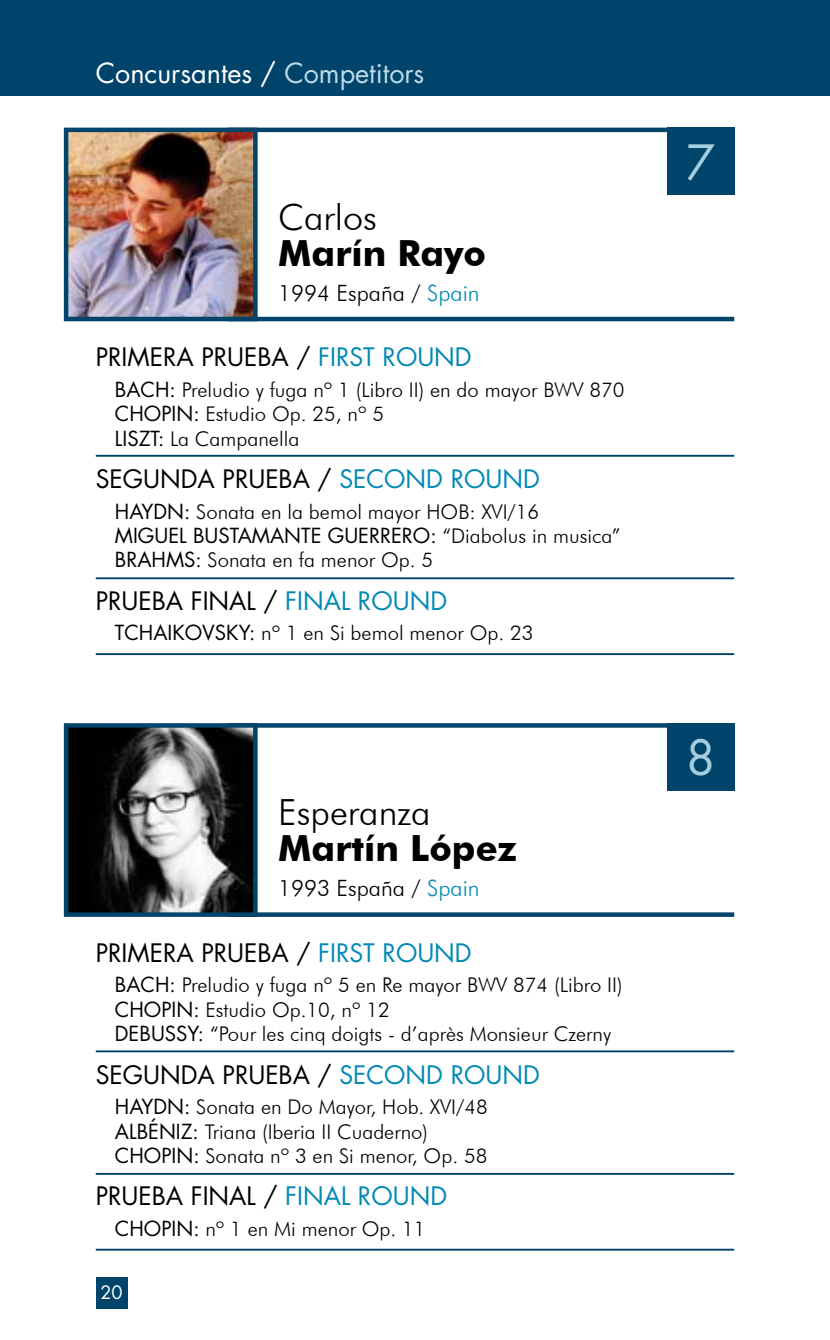
<style>
.page{position:relative;width:830px;height:1340px;background:#fff}
.page>*{position:absolute;margin:0;border:0;box-sizing:border-box;transform-origin:0 0}
.t1{font:47.25px "Futura";color:#a5cee0}
.t2{font:700 36px "Futura BT";color:#000}
.t3{font:300 36px "Futura BT";color:#000}
.t4{font:27px "Futura";color:#fff}
.t5{font:24.75px "Futura";color:#000}
.t6{font:300 22.5px "Futura BT";color:#000}
.t7{font:300 20.25px/24.3px "Futura BT";color:#000}
.t8{font:20.25px "Futura";color:#000}
.t9{font:18px "Futura";color:#fff}
.s1{color:#bddae7}
.s2{color:#0089b4}
.s3{font-family:"Futura";font-weight:400}
</style>
<div class="page">
<div style="left:96px;top:1276px;width:32px;height:32px;background:#00446b"></div>
<div style="left:0;top:0;width:829px;height:96px;background:#00446b"></div>
<svg style="left:257px;top:912px;width:476px;height:4px;background:#175578"></svg>
<svg style="left:257px;top:723px;width:409px;height:4px;background:#0c4c71"></svg>
<hr style="left:96px;top:1050px;width:637px;height:2px;background:#00446b">
<hr style="left:96px;top:1172px;width:637px;height:2px;background:#00446b">
<hr style="left:96px;top:1248px;width:637px;height:2px;background:#00446b">
<img style="left:69px;top:728px;width:183px;height:183px">
<div style="left:64px;top:723px;width:193px;height:193px;border:4px solid #00446b"></div>
<div style="left:666px;top:723px;width:67px;height:67px;background:#00446b"></div>
<hr style="left:227px;top:317px;width:506px;height:4px;background:#00446b">
<hr style="left:227px;top:128px;width:506px;height:4px;background:#00446b">
<hr style="left:96px;top:455px;width:637px;height:2px;background:#00446b">
<hr style="left:96px;top:577px;width:637px;height:2px;background:#00446b">
<hr style="left:96px;top:653px;width:637px;height:2px;background:#00446b">
<img style="left:69px;top:133px;width:183px;height:183px">
<div style="left:64px;top:128px;width:193px;height:193px;border:4px solid #00446b"></div>
<div style="left:666px;top:128px;width:67px;height:67px;background:#00446b"></div>
<h3 class="t4" style="left:96px;top:54px;width:330px">CONCURSANTES / <span class="s1">COMPETITORS</span></h3>
<h2 class="t3" style="left:278px;top:195px;width:100px">Carlos</h2>
<h2 class="t2" style="left:278px;top:231px;width:209px">Marín Rayo</h2>
<p class="t6" style="left:278px;top:279px;width:203px">1994 España / <span class="s2">Spain</span></p>
<p class="t5" style="left:96px;top:340px;width:377px">PRIMERA PRUEBA / <span class="s2">FIRST ROUND</span></p>
<p class="t7" style="left:115px;top:377px;width:511px"><span class="s3">BACH:</span> Preludio y fuga nº 1 (Libro II) en do mayor BWV 870<br><span class="s3">CHOPIN:</span> Estudio Op. 25, nº 5</p>
<p class="t8" style="left:115px;top:424px;width:18px">LISZT</p>
<p class="t7" style="left:158px;top:426px;width:143px"><span class="s3">:</span> La Campanella</p>
<p class="t5" style="left:96px;top:462px;width:445px">SEGUNDA PRUEBA / <span class="s2">SECOND ROUND</span></p>
<p class="t8" style="left:115px;top:497px;width:29px">HAYDN</p>
<p class="t7" style="left:184px;top:499px;width:356px"><span class="s3">:</span> Sonata en la bemol mayor HOB: XVI/16</p>
<p class="t8" style="left:115px;top:521px;width:30px">MIGUEL</p>
<p class="t8" style="left:193px;top:521px;width:26px">BUSTAMANTE</p>
<p class="t8" style="left:327px;top:521px;width:30px">GUERRERO</p>
<p class="t7" style="left:430px;top:523px;width:191px"><span class="s3">:</span> “Diabolus in musica”</p>
<p class="t8" style="left:115px;top:546px;width:26px">BRAHMS</p>
<p class="t7" style="left:195px;top:548px;width:239px"><span class="s3">:</span> Sonata en fa menor Op. 5</p>
<p class="t5" style="left:96px;top:583px;width:353px">PRUEBA FINAL / <span class="s2">FINAL ROUND</span></p>
<p class="t8" style="left:115px;top:619px;width:22px">TCHAI</p>
<p class="t7" style="left:172px;top:621px;width:362px"><span class="s3">KOVSKY:</span> nº 1 en Si bemol menor Op. 23</p>
<h2 class="t3" style="left:278px;top:790px;width:154px">Esperanza</h2>
<h2 class="t2" style="left:278px;top:826px;width:240px">Martín López</h2>
<p class="t6" style="left:278px;top:874px;width:203px">1993 España / <span class="s2">Spain</span></p>
<p class="t5" style="left:96px;top:935px;width:377px">PRIMERA PRUEBA / <span class="s2">FIRST ROUND</span></p>
<p class="t7" style="left:115px;top:973px;width:509px"><span class="s3">BACH:</span> Preludio y fuga nº 5 en Re mayor BWV 874 (Libro II)<br><span class="s3">CHOPIN:</span> Estudio Op.10, nº 12</p>
<p class="t8" style="left:115px;top:1019px;width:27px">DEBUSSY</p>
<p class="t7" style="left:198px;top:1021px;width:414px"><span class="s3">:</span> “Pour les cinq doigts - d’après Monsieur Czerny</p>
<p class="t5" style="left:96px;top:1057px;width:445px">SEGUNDA PRUEBA / <span class="s2">SECOND ROUND</span></p>
<p class="t8" style="left:115px;top:1092px;width:29px">HAYDN</p>
<p class="t7" style="left:115px;top:1094px;width:374px;text-indent:69px"><span class="s3">:</span> Sonata en Do Mayor, Hob. XVI/48<br><span class="s3">ALBÉNIZ:</span> Triana (Iberia II Cuaderno)</p>
<p class="t8" style="left:115px;top:1141px;width:28px">CHOPIN</p>
<p class="t7" style="left:193px;top:1143px;width:295px"><span class="s3">:</span> Sonata nº 3 en Si menor, Op. 58</p>
<p class="t5" style="left:96px;top:1179px;width:353px">PRUEBA FINAL / <span class="s2">FINAL ROUND</span></p>
<p class="t8" style="left:115px;top:1214px;width:28px">CHOPIN</p>
<p class="t7" style="left:193px;top:1216px;width:234px"><span class="s3">:</span> nº 1 en Mi menor Op. 11</p>
<p class="t9" style="left:100px;top:1280px;width:24px">20</p>
<h1 class="t1" style="left:685px;top:130px;width:31px">7</h1>
<h1 class="t1" style="left:685px;top:725px;width:31px">8</h1>
</div>
